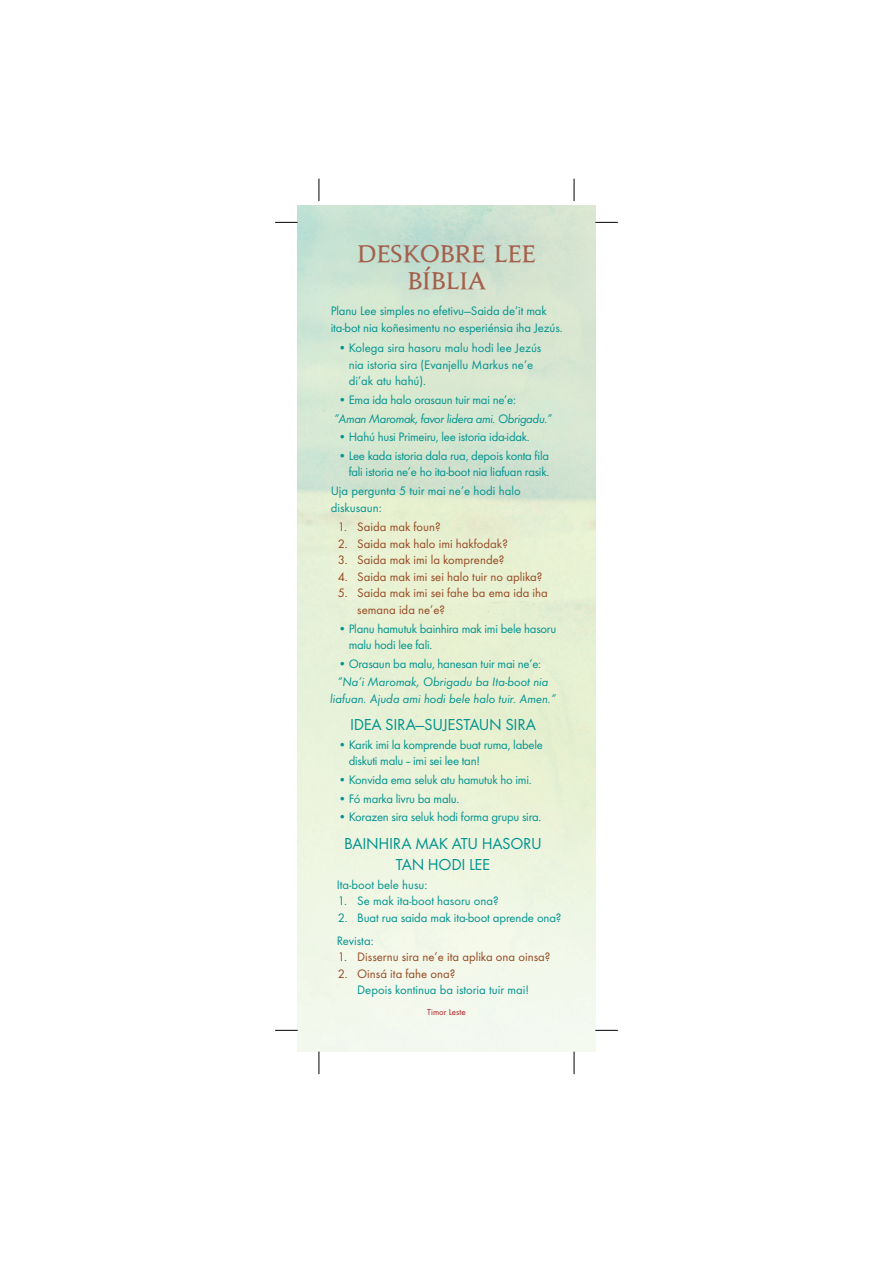
<style>
.page{position:relative;width:893px;height:1263px;background:#fff}
.page>*{position:absolute;margin:0;border:0;box-sizing:border-box;transform-origin:0 0}
.t1{font:700 21.6px/27px "Jupiter";color:#a4604c;text-align:center}
.t2{font:16.5px/21.6px "Futura EF";letter-spacing:-.02em;color:#00938f;text-align:center}
.t3{font:12.75px/16.5px "Futura EF";letter-spacing:-.02em;color:#00938f}
.t4{font:12.75px/16.5px "Futura EF";color:#00938f}
.t5{font:12.75px/16.5px "Futura EF";color:#964721}
.t6{font:italic 12.75px/18.6px "Futura EF";letter-spacing:-.015em;color:#00938f}
.t7{font:9px "Futura EF";color:#af1e22}
.s1{font-style:normal}
.s2{font-style:italic}
.s3{color:#964721}
</style>
<div class="page">
<svg style="left:275px;top:222px;width:23px;height:1px"></svg>
<svg style="left:595px;top:222px;width:23px;height:1px"></svg>
<svg style="left:275px;top:1030px;width:23px;height:1px"></svg>
<svg style="left:595px;top:1030px;width:23px;height:1px"></svg>
<svg style="left:319px;top:179px;width:1px;height:22px"></svg>
<svg style="left:319px;top:1051px;width:1px;height:23px"></svg>
<svg style="left:574px;top:179px;width:1px;height:22px"></svg>
<svg style="left:574px;top:1051px;width:1px;height:23px"></svg>
<p class="t1" style="left:357px;top:240px;width:180px">DESKOBRE LEE<br>BÍBLIA</p>
<p class="t3" style="left:331px;top:302px;width:233px">Planu Lee simples no efetivu—Saida de’it mak ita-bot nia koñesimentu no esperiénsia iha Jezús.</p>
<p class="t4" style="left:349px;top:340px;width:194px;text-indent:-11px">• Kolega sira hasoru malu hodi lee Jezús nia istoria sira (Evanjellu Markus ne’e di’ak atu hahú).</p>
<p class="t6" style="left:334px;top:391px;width:220px;text-indent:4px"><span class="s1">• Ema ida halo orasaun tuir mai ne’e:<br></span>“Aman Maromak, favor lidera ami. Obrigadu.”</p>
<p class="t3" style="left:338px;top:429px;width:193px">• Hahú husi Primeiru, lee istoria ida-idak.</p>
<p class="t3" style="left:338px;top:447px;width:213px;text-align:right">• Lee kada istoria dala rua, depois konta fila fali istoria ne’e ho ita-boot nia liafuan rasik.</p>
<p class="t4" style="left:331px;top:483px;width:191px">Uja pergunta 5 tuir mai ne’e hodi halo diskusaun:</p>
<p class="t5" style="left:338px;top:519px;width:105px">1. Saida mak foun?</p>
<p class="t5" style="left:338px;top:535px;width:172px">2. Saida mak halo imi hakfodak?</p>
<p class="t5" style="left:338px;top:552px;width:168px">3. Saida mak imi la komprende?</p>
<p class="t5" style="left:338px;top:568px;width:206px">4. Saida mak imi sei halo tuir no aplika?</p>
<p class="t5" style="left:357px;top:585px;width:192px;text-indent:-19px">5. Saida mak imi sei fahe ba ema ida iha semana ida ne’e?</p>
<p class="t3" style="left:349px;top:620px;width:209px;text-indent:-11px">• Planu hamutuk bainhira mak imi bele hasoru malu hodi lee fali.</p>
<p class="t3" style="left:338px;top:654px;width:212px;line-height:18.6px">• Orasaun ba malu, hanesan tuir mai ne’e: <span class="s2">“Na’i Maromak, Obrigadu ba Ita-boot nia</span></p>
<p class="t6" style="left:330px;top:689px;width:227px">liafuan. Ajuda ami hodi bele halo tuir. Amen.”</p>
<p class="t2" style="left:350px;top:714px;width:188px">IDEA SIRA—SUJESTAUN SIRA</p>
<p class="t3" style="left:349px;top:736px;width:196px;text-indent:-11px">• Karik imi la komprende buat ruma, labele diskuti malu -- imi sei lee tan!</p>
<p class="t3" style="left:338px;top:772px;width:195px">• Konvida ema seluk atu hamutuk ho imi.</p>
<p class="t3" style="left:338px;top:790px;width:123px">• Fó marka livru ba malu.</p>
<p class="t3" style="left:338px;top:809px;width:205px">• Korazen sira seluk hodi forma grupu sira.</p>
<p class="t2" style="left:344px;top:832px;width:199px">BAINHIRA MAK ATU HASORU<br>TAN HODI LEE</p>
<p class="t4" style="left:337px;top:876px;width:92px">Ita-boot bele husu:</p>
<p class="t4" style="left:338px;top:893px;width:163px">1. Se mak ita-boot hasoru ona?</p>
<p class="t3" style="left:337px;top:906px;width:226px;line-height:22.8px">2. Buat rua saida mak ita-boot aprende ona?<br>Revista:</p>
<p class="t5" style="left:338px;top:949px;width:214px">1. Dissernu sira ne’e ita aplika ona oinsa?</p>
<p class="t4" style="left:357px;top:965px;width:173px;text-indent:-19px"><span class="s3">2. Oinsá ita fahe ona?<br></span>Depois kontinua ba istoria tuir mai!</p>
<p class="t7" style="left:427px;top:1007px;width:40px">Timor Leste</p>
</div>
